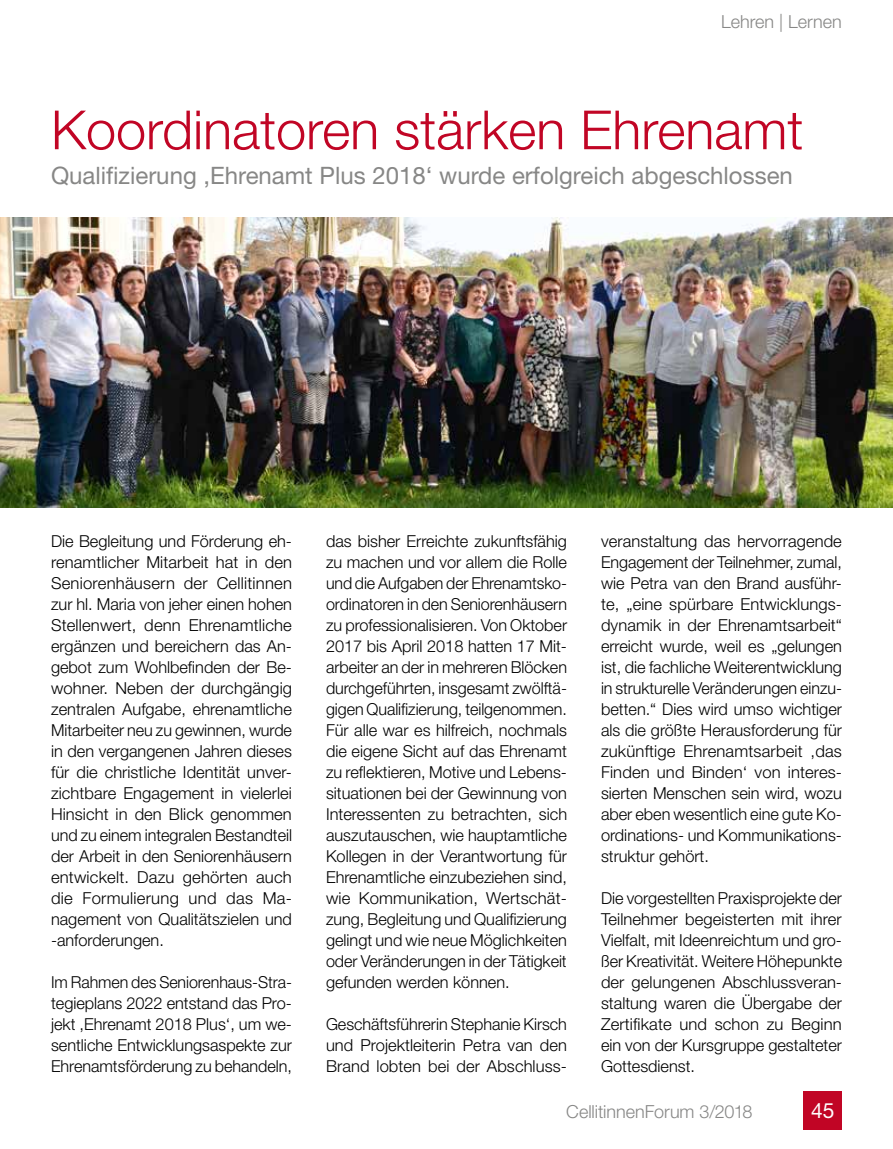
<style>
.page{position:relative;width:893px;height:1149px;background:#fff}
.page>*{position:absolute;margin:0;border:0;box-sizing:border-box;transform-origin:0 0}
.t1{font:300 54px "Helvetica Neue LT Std";color:#c10525}
.t2{font:24px "Helvetica Neue LT Std";color:#878786}
.t3{font:21px "Helvetica Neue LT Std";color:#fff}
.t4{font:300 18px "Helvetica Neue LT Std";color:#878786}
.t5{font:300 16.5px/21px "Helvetica Neue LT Std";color:#000;text-align:justify}
</style>
<div class="page">
<img style="left:0;top:217px;width:893px;height:290px">
<div style="left:804px;top:1090px;width:38px;height:38px;background:#c10525"></div>
<p class="t4" style="left:721px;top:10px;width:122px">Lehren | Lernen</p>
<h1 class="t1" style="left:51px;top:97px;width:754px">Koordinatoren stärken Ehrenamt</h1>
<h2 class="t2" style="left:51px;top:161px;width:743px">Qualifizierung ‚Ehrenamt Plus 2018‘ wurde erfolgreich abgeschlossen</h2>
<p class="t5" style="left:51px;top:530px;width:243px">Die Begleitung und Förderung eh&shy;renamtlicher Mitarbeit hat in den Seniorenhäusern der Cellitinnen zur hl. Maria von jeher einen hohen Stellenwert, denn Ehrenamtliche ergänzen und bereichern das An&shy;gebot zum Wohlbefinden der Be&shy;wohner. Neben der durchgängig zentralen Aufgabe, ehrenamtliche Mitarbeiter neu zu gewinnen, wurde in den vergangenen Jahren dieses für die christliche Identität unver&shy;zichtbare Engagement in vielerlei Hinsicht in den Blick genommen und zu einem integralen Bestandteil der Arbeit in den Seniorenhäusern entwickelt. Dazu gehörten auch die Formulierung und das Ma&shy;nagement von Qualitätszielen und -anforderungen.</p>
<p class="t5" style="left:51px;top:971px;width:243px">Im Rahmen des Seniorenhaus-Stra&shy;tegieplans 2022 entstand das Pro&shy;jekt ‚Ehrenamt 2018 Plus‘, um we&shy;sentliche Entwicklungsaspekte zur Ehrenamtsförderung zu behandeln,</p>
<p class="t5" style="left:326px;top:530px;width:243px">das bisher Erreichte zukunftsfähig zu machen und vor allem die Rolle und die Aufgaben der Ehrenamtsko&shy;ordinatoren in den Seniorenhäusern zu professionalisieren. Von Oktober 2017 bis April 2018 hatten 17 Mit&shy;arbeiter an der in mehreren Blöcken durchgeführten, insgesamt zwölftä&shy;gigen Qualifizierung, teilgenommen.<br>Für alle war es hilfreich, nochmals die eigene Sicht auf das Ehrenamt zu reflektieren, Motive und Lebens&shy;situationen bei der Gewinnung von Interessenten zu betrachten, sich auszutauschen, wie hauptamtliche Kollegen in der Verantwortung für Ehrenamtliche einzubeziehen sind, wie Kommunikation, Wertschät&shy;zung, Begleitung und Qualifizierung gelingt und wie neue Möglichkeiten oder Veränderungen in der Tätigkeit gefunden werden können.</p>
<p class="t5" style="left:326px;top:1013px;width:242px">Geschäftsführerin Stephanie Kirsch und Projektleiterin Petra van den Brand lobten bei der Abschluss-</p>
<p class="t5" style="left:601px;top:530px;width:243px">veranstaltung das hervorragende Engagement der Teilnehmer, zumal, wie Petra van den Brand ausführ&shy;te, „eine spürbare Entwicklungs&shy;dynamik in der Ehrenamtsarbeit“ erreicht wurde, weil es „gelungen ist, die fachliche Weiterentwicklung in strukturelle Veränderungen einzu&shy;betten.“ Dies wird umso wichtiger als die größte Herausforderung für zukünftige Ehrenamtsarbeit ‚das Finden und Binden‘ von interes&shy;sierten Menschen sein wird, wozu aber eben wesentlich eine gute Ko&shy;ordinations- und Kommunikations&shy;struktur gehört.</p>
<p class="t5" style="left:601px;top:887px;width:243px">Die vorgestellten Praxisprojekte der Teilnehmer begeisterten mit ihrer Vielfalt, mit Ideenreichtum und gro&shy;ßer Kreativität. Weitere Höhepunkte der gelungenen Abschlussveran&shy;staltung waren die Übergabe der Zertifikate und schon zu Beginn ein von der Kursgruppe gestalteter Gottesdienst.</p>
<p class="t4" style="left:566px;top:1100px;width:188px">CellitinnenForum 3/2018</p>
<p class="t3" style="left:811px;top:1097px;width:25px">45</p>
</div>
